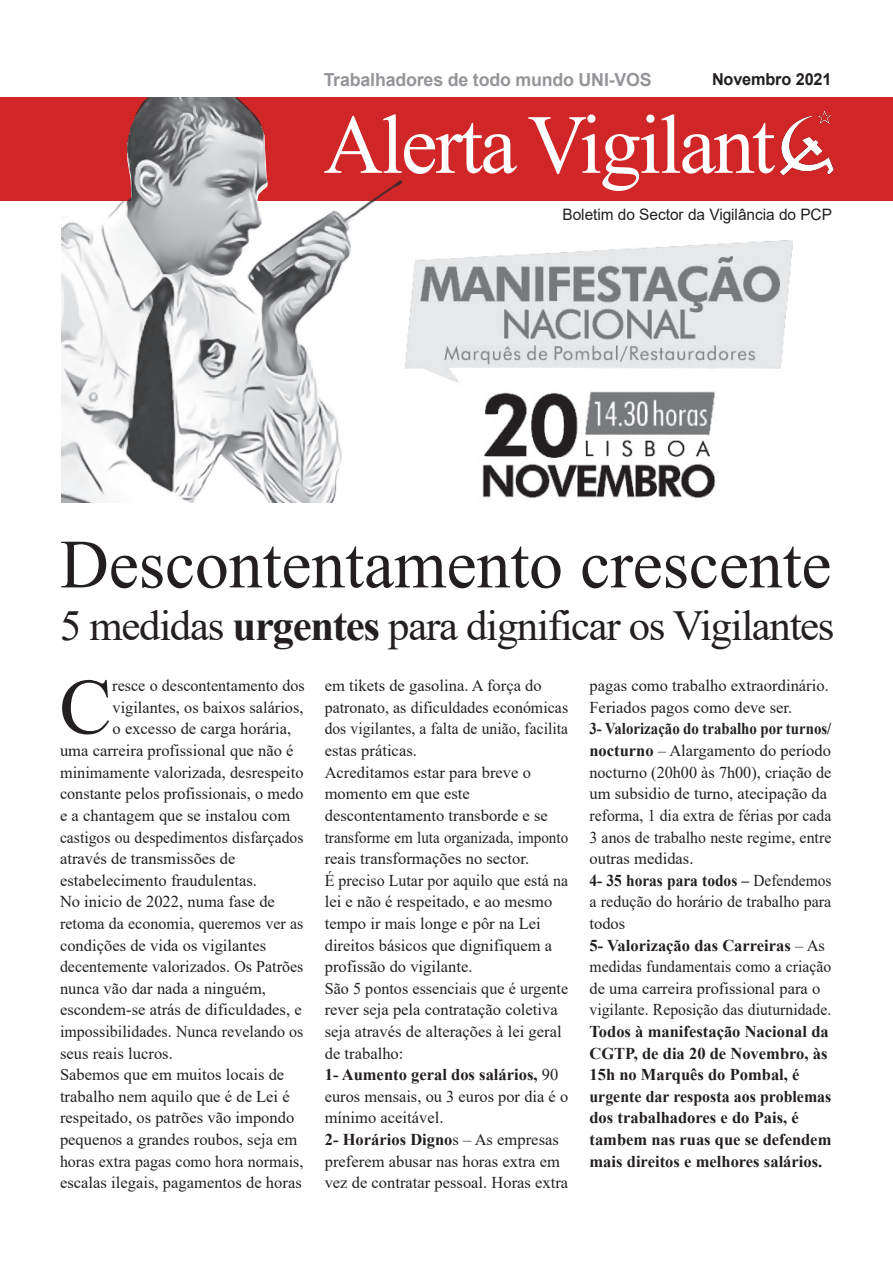
<style>
.page{position:relative;width:893px;height:1263px;background:#fff}
.page>*{position:absolute;margin:0;border:0;box-sizing:border-box;transform-origin:0 0}
.t1{font:84px "Times New Roman";letter-spacing:-.03em;color:#fff}
.t2{font:78.9px "Times New Roman";color:#231f20}
.t3{font:69px "Times New Roman";color:#231f20}
.t4{font:42.75px "Times New Roman";letter-spacing:-.03em;color:#231f20}
.t5{font:700 18px "Arial";letter-spacing:-.01em;color:#939598}
.t6{font:16.5px/21.6px "Times New Roman";color:#231f20}
.t7{font:700 16.5px/21.6px "Times New Roman";color:#231f20}
.t8{font:16.5px "Times New Roman";color:#231f20;scale:.95 1}
.t9{font:700 16.5px "Arial";letter-spacing:-.01em;color:#231f20}
.t10{font:15.75px "Arial";letter-spacing:-.005em;color:#231f20}
.s1{font-weight:700}
.s2{font-size:16.8px}
</style>
<div class="page">
<div style="left:0;top:97px;width:893px;height:104px;background:#d12628"></div>
<img style="left:779px;top:111px;width:55px;height:65px">
<svg style="left:146px;top:97px;width:92px;height:1px"></svg>
<img style="left:61px;top:98px;width:342px;height:404px">
<img style="left:370px;top:229px;width:423px;height:273px">
<p class="t5" style="left:324px;top:70px;width:329px">Trabalhadores de todo mundo UNI-VOS</p>
<h1 class="t1" style="left:324px;top:98px;width:453px">Alerta Vigilant</h1>
<p class="t9" style="left:712px;top:70px;width:121px">Novembro 2021</p>
<p class="t10" style="left:562px;top:206px;width:271px">Boletim do Sector da Vigilância do PCP</p>
<h3 class="t3" style="left:60px;top:526px;width:773px">Descontentamento crescente</h3>
<h3 class="t4" style="left:60px;top:602px;width:776px">5 medidas <span class="s1">urgentes</span> para dignificar os Vigilantes</h3>
<h2 class="t2" style="left:59px;top:663px;width:54px">C</h2>
<p class="t6" style="left:112px;top:675px;width:194px">resce o descontentamento dos</p>
<p class="t6" style="left:113px;top:696px;width:192px">vigilantes, os baixos salários,</p>
<p class="t6" style="left:113px;top:718px;width:180px">o excesso de carga horária,</p>
<p class="t6" style="left:60px;top:740px;width:235px">uma carreira profissional que não é</p>
<p class="t6" style="left:60px;top:761px;width:245px">minimamente valorizada, desrespeito</p>
<p class="t6" style="left:60px;top:783px;width:245px">constante pelos profissionais, o medo</p>
<p class="t6" style="left:60px;top:804px;width:232px">e a chantagem que se instalou com</p>
<p class="t8" style="left:60px;top:828px;width:258px">castigos ou despedimentos disfarçados</p>
<p class="t6" style="left:60px;top:848px;width:177px">através de transmissões de</p>
<p class="t6" style="left:60px;top:869px;width:199px">estabelecimento fraudulentas.</p>
<p class="t6" style="left:60px;top:891px;width:216px">No inicio de 2022, numa fase de</p>
<p class="t6" style="left:60px;top:912px;width:245px">retoma da economia, queremos ver as</p>
<p class="t6" style="left:60px;top:934px;width:208px">condições de vida os vigilantes</p>
<p class="t6" style="left:60px;top:956px;width:245px">decentemente valorizados. Os Patrões</p>
<p class="t6" style="left:60px;top:977px;width:208px">nunca vão dar nada a ninguém,</p>
<p class="t6" style="left:60px;top:999px;width:243px">escondem-se atrás de dificuldades, e</p>
<p class="t6" style="left:60px;top:1020px;width:245px">impossibilidades. Nunca revelando os</p>
<p class="t6" style="left:60px;top:1042px;width:114px">seus reais lucros.</p>
<p class="t6" style="left:60px;top:1064px;width:226px">Sabemos que em muitos locais de</p>
<p class="t6" style="left:60px;top:1085px;width:231px">trabalho nem aquilo que é de Lei é</p>
<p class="t6" style="left:60px;top:1107px;width:236px">respeitado, os patrões vão impondo</p>
<p class="t6" style="left:60px;top:1128px;width:239px">pequenos a grandes roubos, seja em</p>
<p class="t6" style="left:60px;top:1150px;width:245px">horas extra pagas como hora normais,</p>
<p class="t6" style="left:60px;top:1172px;width:243px">escalas ilegais, pagamentos de horas</p>
<p class="t6" style="left:325px;top:675px;width:245px">em tikets de gasolina. A força do patronato, as dificuldades económicas dos vigilantes, a falta de união, facilita estas práticas.<br>Acreditamos estar para breve o momento em que este descontentamento transborde e se transforme em luta organizada, imponto reais transformações no sector.<br>É preciso Lutar por aquilo que está na lei e não é respeitado, e ao mesmo tempo ir mais longe e pôr na Lei direitos básicos que dignifiquem a profissão do vigilante.<br>São 5 pontos essenciais que é urgente rever seja pela contratação coletiva seja através de alterações à lei geral de trabalho:<br><span class="s1">1- Aumento geral dos salários,</span> 90 euros mensais, ou 3 euros por dia é o mínimo aceitável.<br><span class="s1">2- Horários Digno</span>s – As empresas preferem abusar nas horas extra em vez de contratar pessoal. Horas extra</p>
<p class="t6" style="left:589px;top:675px;width:241px">pagas como trabalho extraordinário.<br>Feriados pagos como deve ser.</p>
<p class="t6" style="left:589px;top:718px;width:243px"><span class="s1">3- Valorização do trabalho por turnos/ nocturno</span> – Alargamento do período nocturno (20h00 às 7h00), criação de um subsidio de turno, atecipação da reforma, 1 dia extra de férias por cada<br>3 anos de trabalho neste regime, entre outras medidas<span class="s2">.<br></span><span class="s1">4- 35 horas para todos –</span> Defendemos a redução do horário de trabalho para todos<br><span class="s1">5- Valorização das Carreiras</span> – As medidas fundamentais como a criação de uma carreira profissional para o vigilante. Reposição das diuturnidade.</p>
<p class="t7" style="left:589px;top:1020px;width:243px">Todos à manifestação Nacional da<br>CGTP, de dia 20 de Novembro, às<br>15h no Marquês do Pombal, é urgente dar resposta aos problemas dos trabalhadores e do Pais, é tambem nas ruas que se defendem mais direitos e melhores salários.</p>
</div>
